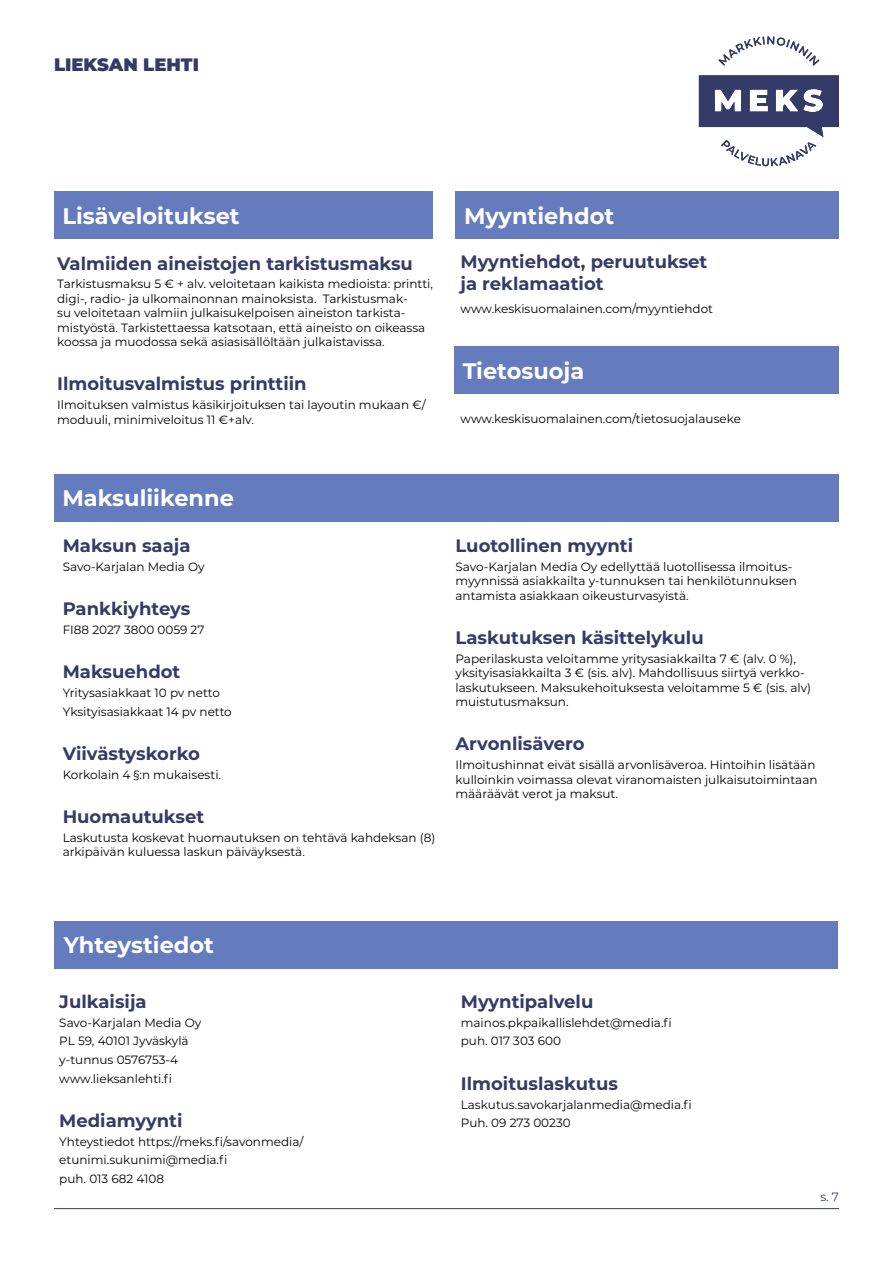
<style>
.page{position:relative;width:893px;height:1263px;background:#fff}
.page>*{position:absolute;margin:0;border:0;box-sizing:border-box;transform-origin:0 0}
.t1{font:700 22.5px "Montserrat";color:#fff}
.t2{font:700 18px/21.6px "Montserrat";color:#353b68}
.t3{font:900 18px "Montserrat";color:#353b68}
.t4{font:12px/14.4px "Montserrat";color:#000}
.t5{font:12px "Montserrat";color:#353b68}
</style>
<div class="page">
<hr style="left:54px;top:1208px;width:785px;height:1px;background:#353b68">
<svg style="left:718px;top:36px;width:101px;height:30px"></svg>
<svg style="left:699px;top:75px;width:140px;height:91px"></svg>
<div style="left:455px;top:191px;width:384px;height:48px;background:#647cbd"></div>
<div style="left:54px;top:191px;width:378px;height:48px;background:#647cbd"></div>
<div style="left:454px;top:347px;width:385px;height:47px;background:#647cbd"></div>
<div style="left:54px;top:474px;width:785px;height:47px;background:#647cbd"></div>
<div style="left:54px;top:921px;width:783px;height:48px;background:#647cbd"></div>
<h2 class="t3" style="left:54px;top:52px;width:146px">LIEKSAN LEHTI</h2>
<h1 class="t1" style="left:63px;top:200px;width:179px">Lisäveloitukset</h1>
<h1 class="t1" style="left:464px;top:200px;width:152px">Myyntiehdot</h1>
<h2 class="t2" style="left:57px;top:252px;width:357px">Valmiiden aineistojen tarkistusmaksu</h2>
<p class="t4" style="left:57px;top:276px;width:377px">Tarkistusmaksu 5 € + alv. veloitetaan kaikista medioista: printti, digi-, radio- ja ulkomainonnan mainoksista. Tarkistusmak-<br>su veloitetaan valmiin julkaisukelpoisen aineiston tarkista&shy;mistyöstä. Tarkistettaessa katsotaan, että aineisto on oikeassa koossa ja muodossa sekä asiasisällöltään julkaistavissa.</p>
<h2 class="t2" style="left:57px;top:372px;width:251px">Ilmoitusvalmistus printtiin</h2>
<p class="t4" style="left:57px;top:397px;width:370px">Ilmoituksen valmistus käsikirjoituksen tai layoutin mukaan €/ moduuli, minimiveloitus 11 €+alv.</p>
<h2 class="t2" style="left:461px;top:250px;width:248px">Myyntiehdot, peruutukset ja reklamaatiot</h2>
<p class="t4" style="left:461px;top:301px;width:254px">www.keskisuomalainen.com/myyntiehdot</p>
<h1 class="t1" style="left:463px;top:355px;width:123px">Tietosuoja</h1>
<p class="t4" style="left:461px;top:411px;width:282px">www.keskisuomalainen.com/tietosuojalauseke</p>
<h1 class="t1" style="left:63px;top:482px;width:173px">Maksuliikenne</h1>
<h2 class="t2" style="left:63px;top:534px;width:129px">Maksun saaja</h2>
<p class="t4" style="left:63px;top:559px;width:143px">Savo-Karjalan Media Oy</p>
<h2 class="t2" style="left:63px;top:597px;width:129px">Pankkiyhteys</h2>
<p class="t4" style="left:63px;top:622px;width:143px">FI88 2027 3800 0059 27</p>
<h2 class="t2" style="left:63px;top:660px;width:119px">Maksuehdot</h2>
<p class="t4" style="left:63px;top:683px;width:171px;line-height:18.6px">Yritysasiakkaat 10 pv netto<br>Yksityisasiakkaat 14 pv netto</p>
<h2 class="t2" style="left:63px;top:742px;width:139px">Viivästyskorko</h2>
<p class="t4" style="left:63px;top:767px;width:160px">Korkolain 4 §:n mukaisesti.</p>
<h2 class="t2" style="left:63px;top:805px;width:143px">Huomautukset</h2>
<p class="t4" style="left:63px;top:830px;width:374px">Laskutusta koskevat huomautuksen on tehtävä kahdeksan (8) arkipäivän kuluessa laskun päiväyksestä.</p>
<h2 class="t2" style="left:455px;top:534px;width:179px">Luotollinen myynti</h2>
<p class="t4" style="left:455px;top:559px;width:343px">Savo-Karjalan Media Oy edellyttää luotollisessa ilmoitus&shy;myynnissä asiakkailta y-tunnuksen tai henkilötunnuksen antamista asiakkaan oikeusturvasyistä.</p>
<h2 class="t2" style="left:455px;top:626px;width:250px">Laskutuksen käsittelykulu</h2>
<p class="t4" style="left:455px;top:651px;width:357px">Paperilaskusta veloitamme yritysasiakkailta 7 € (alv. 0 %), yksityisasiakkailta 3 € (sis. alv). Mahdollisuus siirtyä verkko&shy;laskutukseen. Maksukehoituksesta veloitamme 5 € (sis. alv) muistutusmaksun.</p>
<h2 class="t2" style="left:455px;top:732px;width:131px">Arvonlisävero</h2>
<p class="t4" style="left:455px;top:757px;width:364px">Ilmoitushinnat eivät sisällä arvonlisäveroa. Hintoihin lisätään kulloinkin voimassa olevat viranomaisten julkaisutoimintaan määräävät verot ja maksut.</p>
<h1 class="t1" style="left:64px;top:928px;width:152px">Yhteystiedot</h1>
<h2 class="t2" style="left:59px;top:990px;width:89px">Julkaisija</h2>
<p class="t4" style="left:59px;top:1013px;width:143px;line-height:18.6px">Savo-Karjalan Media Oy<br>PL 59, 40101 Jyväskylä y-tunnus 0576753-4 www.lieksanlehti.fi</p>
<h2 class="t2" style="left:59px;top:1109px;width:125px">Mediamyynti</h2>
<p class="t4" style="left:59px;top:1132px;width:246px;line-height:18.6px">Yhteystiedot https://meks.fi/savonmedia/ etunimi.sukunimi@media.fi<br>puh. 013 682 4108</p>
<h2 class="t2" style="left:461px;top:990px;width:134px">Myyntipalvelu</h2>
<p class="t4" style="left:461px;top:1013px;width:212px;line-height:18.6px">mainos.pkpaikallislehdet@media.fi puh. 017 303 600</p>
<h2 class="t2" style="left:461px;top:1072px;width:159px">Ilmoituslaskutus</h2>
<p class="t4" style="left:461px;top:1094px;width:233px;line-height:18.6px">Laskutus.savokarjalanmedia@media.fi<br>Puh. 09 273 00230</p>
<p class="t5" style="left:820px;top:1188px;width:20px">s. 7</p>
</div>
